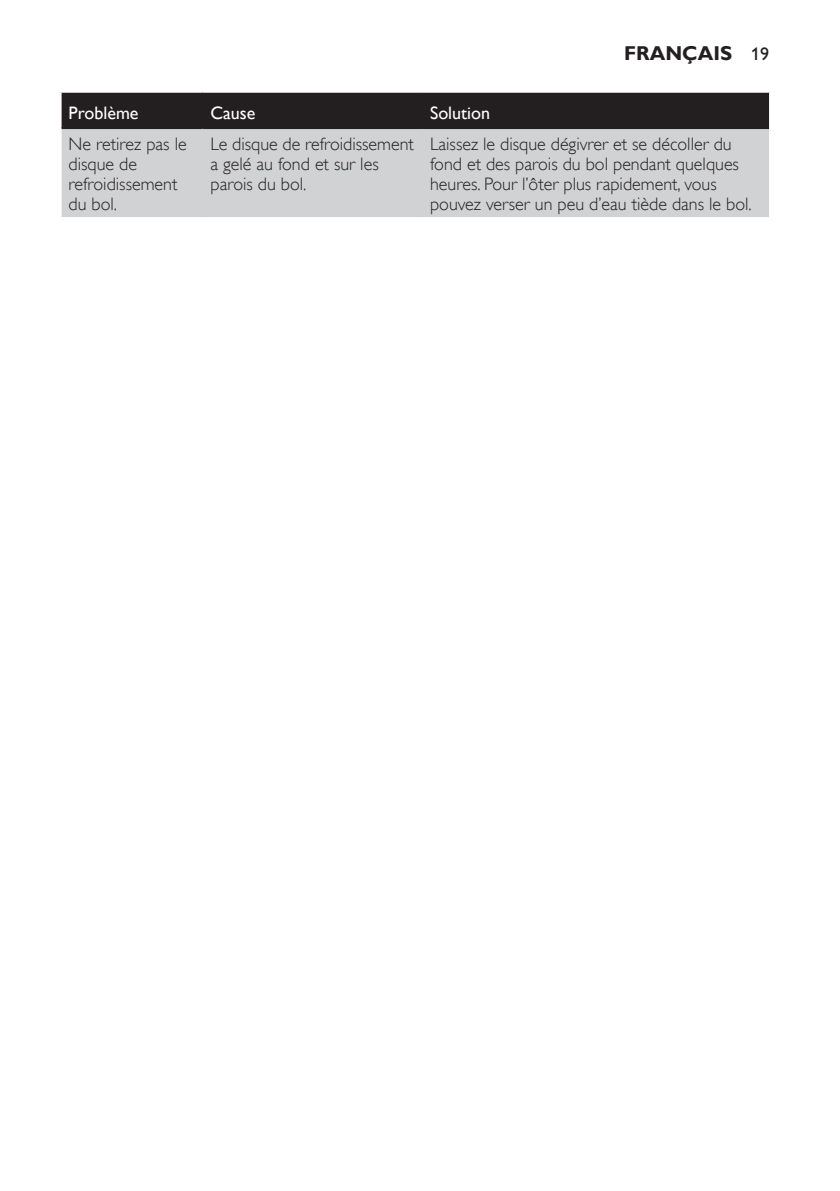
<style>
.page{position:relative;width:840px;height:1191px;background:#fff}
.page>*{position:absolute;margin:0;border:0;box-sizing:border-box;transform-origin:0 0}
.t1{font:700 20px "Gill Sans Alt One WGL";color:#231f20}
.t2{font:18px/20px "Gill Sans Alt One WGL Light";color:#231f20}
.t3{font:18px "Gill Sans Alt One WGL";color:#fff}
.s1{font-weight:400;font-size:18px}
</style>
<div class="page">
<div style="left:62px;top:93px;width:706px;height:34px;background:#231f20"></div>
<div style="left:62px;top:129px;width:706px;height:88px;background:#d1d2d4"></div>
<hr style="left:62px;top:127px;width:140px;height:2px;background:#231f20">
<hr style="left:202px;top:127px;width:220px;height:2px;background:#231f20">
<hr style="left:422px;top:127px;width:346px;height:2px;background:#231f20">
<p class="t1" style="left:623px;top:45px;width:146px">FRANÇAIS <span class="s1">19</span></p>
<p class="t3" style="left:69px;top:106px;width:71px">Problème</p>
<p class="t3" style="left:210px;top:106px;width:46px">Cause</p>
<p class="t3" style="left:430px;top:106px;width:61px">Solution</p>
<p class="t2" style="left:69px;top:134px;width:119px">Ne retirez pas le disque de refroidissement du bol.</p>
<p class="t2" style="left:210px;top:135px;width:205px">Le disque de refroidissement a gelé au fond et sur les parois du bol.</p>
<p class="t2" style="left:430px;top:134px;width:323px">Laissez le disque dégivrer et se décoller du fond et des parois du bol pendant quelques heures. Pour l’ôter plus rapidement, vous pouvez verser un peu d’eau tiède dans le bol.</p>
</div>
